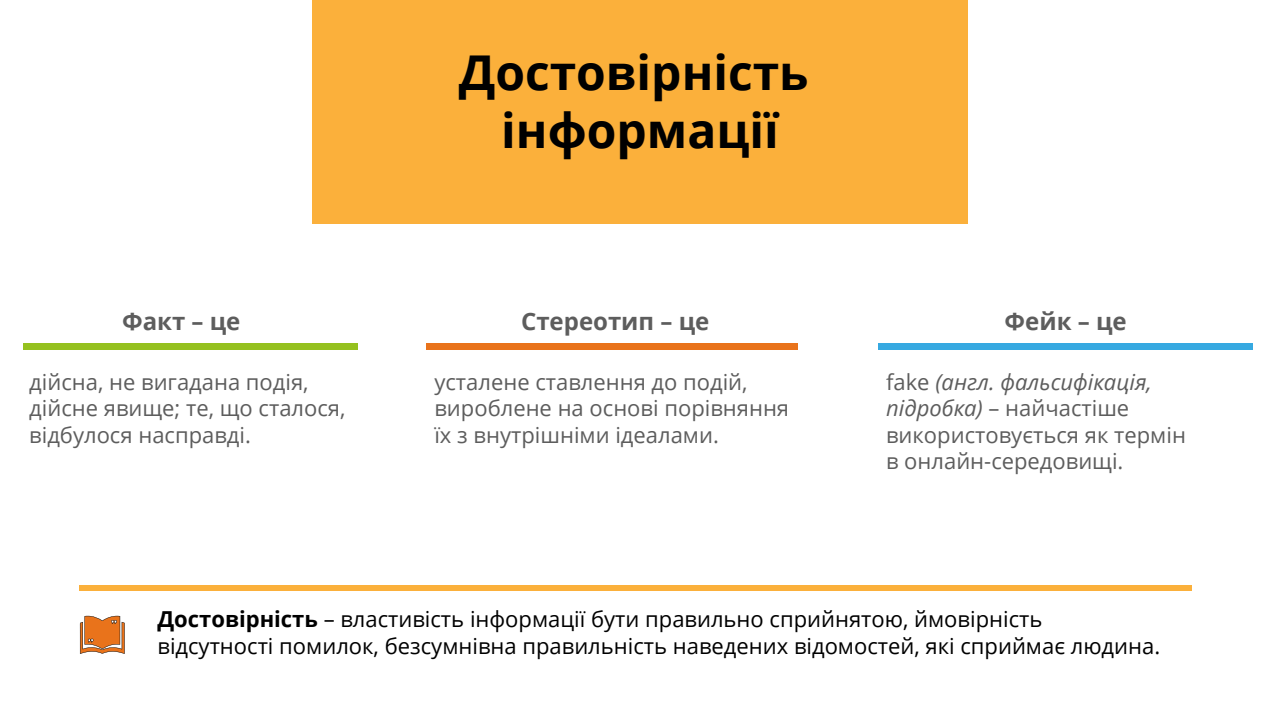
<style>
.page{position:relative;width:1280px;height:720px;background:#fff}
.page>*{position:absolute;margin:0;border:0;box-sizing:border-box;transform-origin:0 0}
.t1{font:700 48px/57.6px "Open Sans";color:#000;text-align:center}
.t2{font:700 24px "Open Sans";color:#5d5d5d}
.t3{font:22px/26.4px "Open Sans";color:#5d5d5d}
.t4{font:22px/26.4px "Open Sans";color:#000}
.s1{font-style:italic}
.s2{font-weight:700}
</style>
<div class="page">
<div style="left:23px;top:344px;width:334px;height:6px;background:#95c11f"></div>
<div style="left:426px;top:344px;width:372px;height:6px;background:#e9731b"></div>
<div style="left:879px;top:344px;width:374px;height:6px;background:#36a9e1"></div>
<div style="left:312px;top:0;width:656px;height:223px;background:#fbb03b"></div>
<div style="left:80px;top:585px;width:1112px;height:6px;background:#fbb03b"></div>
<svg style="left:80px;top:616px;width:45px;height:38px;background:#d68446"></svg>
<h1 class="t1" style="left:459px;top:43px;width:352px">Достовірність інформації</h1>
<p class="t2" style="left:122px;top:304px;width:120px">Факт – це</p>
<p class="t2" style="left:521px;top:304px;width:190px">Cтереотип – це</p>
<p class="t2" style="left:1005px;top:304px;width:124px">Фейк – це</p>
<p class="t3" style="left:29px;top:368px;width:318px">дійсна, не вигадана подія, дійсне явище; те, що сталося, відбулося насправді.</p>
<p class="t3" style="left:434px;top:368px;width:356px">усталене ставлення до подій, вироблене на основі порівняння їх з внутрішніми ідеалами.</p>
<p class="t3" style="left:886px;top:368px;width:301px">fake <span class="s1">(англ. фальсифікація, підробка)</span> – найчастіше використовується як термін в онлайн-середовищі.</p>
<p class="t4" style="left:157px;top:606px;width:1004px"><span class="s2">Достовірність</span> – властивість інформації бути правильно сприйнятою, ймовірність відсутності помилок, безсумнівна правильність наведених відомостей, які сприймає людина.</p>
</div>
